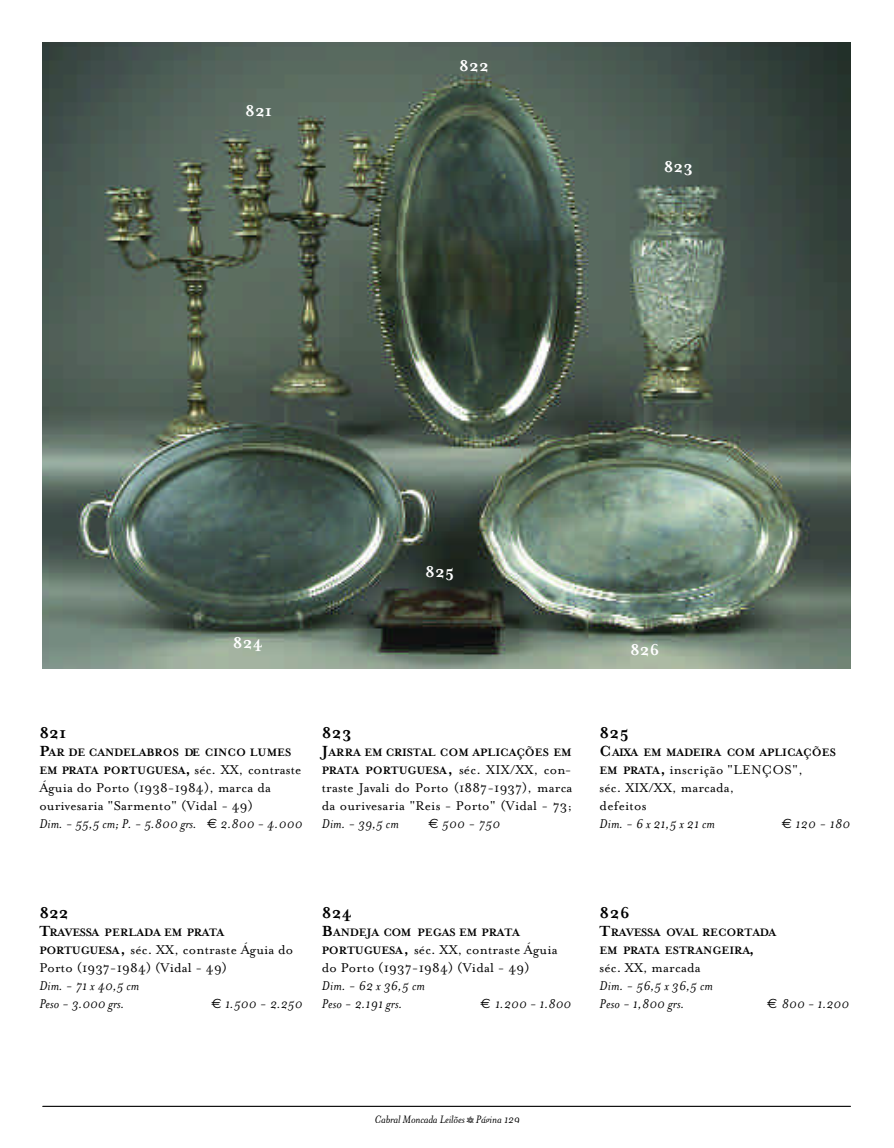
<style>
.page{position:relative;width:894px;height:1148px;background:#fff}
.page>*{position:absolute;margin:0;border:0;box-sizing:border-box;transform-origin:0 0}
.t1{font:700 18px "Mrs Eaves";letter-spacing:.01em;color:#000}
.t2{font:700 18px "Mrs Eaves";letter-spacing:.005em;color:#fff}
.t3{font:14.7px/18px "Mrs Eaves Roman";letter-spacing:.015em;color:#000}
.t4{font:italic 14.7px/18px "Mrs Eaves";letter-spacing:.01em;color:#000}
.t5{font:700 12.3px/18px "Mrs Eaves";letter-spacing:-.01em;color:#000}
.t6{font:italic 12.3px "Mrs Eaves";letter-spacing:-.01em;color:#000}
.s1{font-size:16.8px}
.s2{font-family:"Mrs Eaves Roman";font-weight:400;font-size:14.7px}
.s3{font-family:"Euro Sans";font-style:normal;font-size:13.5px}
.s4{font-family:"Mrs Eaves";font-weight:700;font-size:12.3px}
.s5{font-family:"Mrs Eaves";font-weight:700;font-size:16.8px}
.s6{font-family:"Mrs Eaves Fractions";font-style:normal}
</style>
<div class="page">
<img style="left:43px;top:43px;width:807px;height:625px">
<hr style="left:43px;top:1105px;width:807px;height:1px;background:#000">
<p class="t2" style="left:245px;top:100px;width:29px">821</p>
<p class="t2" style="left:459px;top:55px;width:32px">822</p>
<p class="t2" style="left:664px;top:156px;width:31px">823</p>
<p class="t2" style="left:233px;top:632px;width:32px">824</p>
<p class="t2" style="left:425px;top:561px;width:31px">825</p>
<p class="t2" style="left:630px;top:639px;width:31px">826</p>
<p class="t1" style="left:39px;top:722px;width:29px">821</p>
<p class="t5" style="left:39px;top:743px;width:264px"><span class="s1">P</span>AR DE CANDELABROS DE CINCO LUMES<br>EM PRATA PORTUGUESA<span class="s1">,</span> <span class="s2">séc. XX, contraste</span></p>
<p class="t3" style="left:39px;top:779px;width:233px">Águia do Porto (1938-1984), marca da ourivesaria "Sarmento" (Vidal - 49)</p>
<p class="t4" style="left:39px;top:815px;width:265px">Dim. - 55,5 cm; P. - 5.800 grs. <span class="s3">€</span> 2.800 - 4.000</p>
<p class="t1" style="left:322px;top:722px;width:31px">823</p>
<p class="t5" style="left:322px;top:743px;width:251px"><span class="s1">J</span>ARRA EM CRISTAL COM APLICAÇÕES EM<br>PRATA PORTUGUESA<span class="s1">,</span> <span class="s2">séc. XIX/XX, con-</span></p>
<p class="t3" style="left:322px;top:779px;width:252px">traste Javali do Porto (1887-1937), marca da ourivesaria "Reis - Porto" (Vidal - 73;</p>
<p class="t4" style="left:322px;top:815px;width:79px">Dim. - 39,5 cm</p>
<p class="t4" style="left:429px;top:815px;width:73px"><span class="s3">€</span> 500 - 750</p>
<p class="t1" style="left:600px;top:722px;width:31px">825</p>
<p class="t5" style="left:600px;top:743px;width:238px"><span class="s1">C</span>AIXA EM MADEIRA COM APLICAÇÕES</p>
<p class="t3" style="left:600px;top:761px;width:205px"><span class="s4">EM PRATA</span><span class="s5">,</span> inscrição "LENÇOS", séc. XIX/XX, marcada,<br>defeitos</p>
<p class="t4" style="left:600px;top:815px;width:117px">Dim. - 6 x 21,5 x 21 cm</p>
<p class="t4" style="left:782px;top:815px;width:70px"><span class="s3">€</span> 120 - 180</p>
<p class="t1" style="left:39px;top:902px;width:31px">822</p>
<p class="t5" style="left:39px;top:923px;width:186px"><span class="s1">T</span>RAVESSA PERLADA EM PRATA</p>
<p class="t3" style="left:39px;top:941px;width:256px"><span class="s4">PORTUGUESA</span><span class="s5">,</span> séc. XX, contraste Águia do<br>Porto (1937-1984) (Vidal - 49)</p>
<p class="t4" style="left:39px;top:977px;width:102px">Dim. - 71 x 40,5 cm<br>Peso - 3.000 grs.</p>
<p class="t4" style="left:212px;top:995px;width:93px"><span class="s3">€</span> 1.500 - 2.250</p>
<p class="t1" style="left:322px;top:902px;width:32px">824</p>
<p class="t5" style="left:322px;top:923px;width:200px"><span class="s1">B</span>ANDEJA COM PEGAS EM PRATA</p>
<p class="t3" style="left:322px;top:941px;width:238px"><span class="s4">PORTUGUESA</span><span class="s5">,</span> séc. XX, contraste Águia do Porto (1937-1984) (Vidal - 49)</p>
<p class="t4" style="left:322px;top:977px;width:105px">Dim. - 62 x 36,5 cm<br>Peso - 2.191 grs.</p>
<p class="t4" style="left:480px;top:995px;width:92px"><span class="s3">€</span> 1.200 - 1.800</p>
<p class="t1" style="left:600px;top:902px;width:32px">826</p>
<p class="t5" style="left:600px;top:923px;width:178px"><span class="s1">T</span>RAVESSA OVAL RECORTADA<br>EM PRATA ESTRANGEIRA<span class="s1">,</span></p>
<p class="t3" style="left:600px;top:959px;width:103px">séc. XX, marcada</p>
<p class="t4" style="left:600px;top:977px;width:115px">Dim. - 56,5 x 36,5 cm<br>Peso - 1,800 grs.</p>
<p class="t4" style="left:767px;top:995px;width:83px"><span class="s3">€</span> 800 - 1.200</p>
<p class="t6" style="left:375px;top:1112px;width:147px">Cabral Moncada Leilões <span class="s6">Q</span> Página 129</p>
</div>
